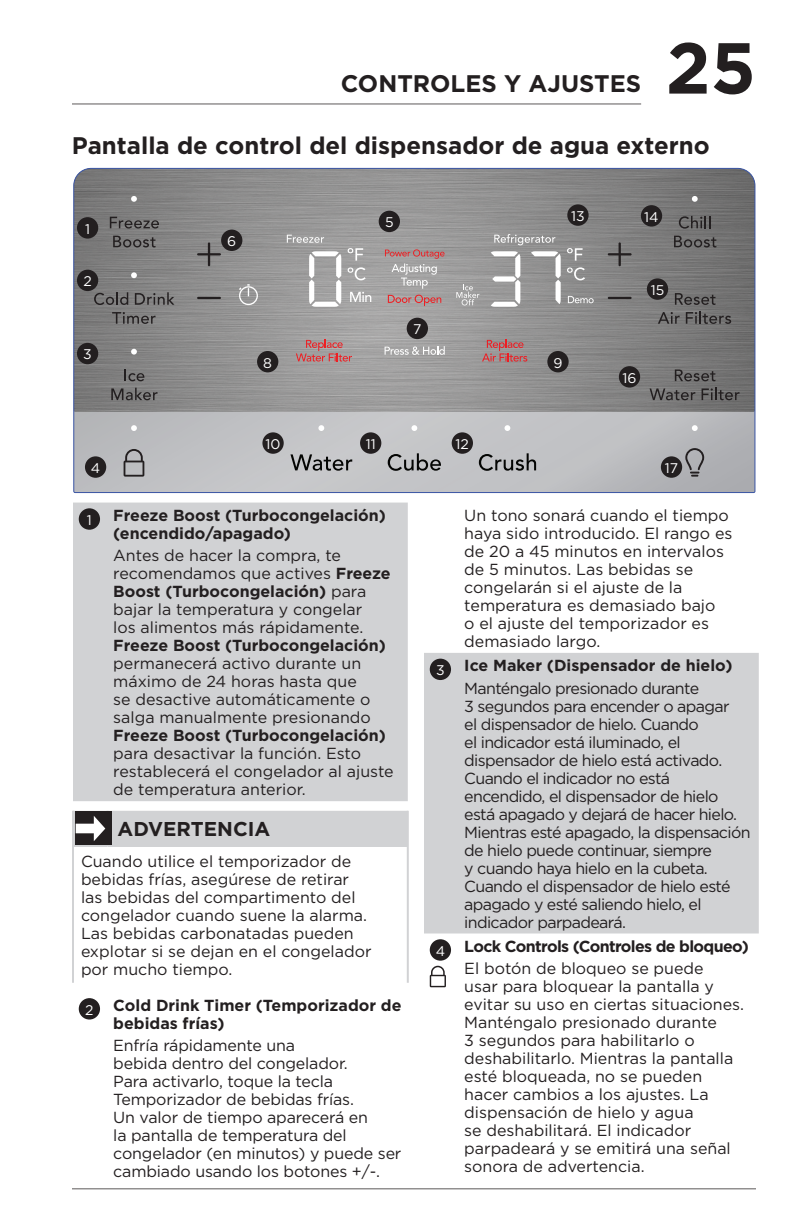
<style>
.page{position:relative;width:792px;height:1224px;background:#fff}
.page>*{position:absolute;margin:0;border:0;box-sizing:border-box;transform-origin:0 0}
.t1{font:700 72px "Gotham";color:#231f20}
.ID_Major_Heading{font:700 24px "Gotham";color:#231f20}
.ID_Heading_Odd__Cont{font:700 24px "Gotham";color:#231f20}
.ID_Warning_Note_Head{font:700 20px "Gotham";color:#231f20}
.ID_Body_Text{font:16px/18px "Gotham";letter-spacing:-.01em;color:#231f20}
.ID_Body_Text-2{font:16px/18px "Gotham";letter-spacing:-.04em;color:#231f20}
.ID_Note_Important_Te{font:16px/18px "Gotham";color:#231f20}
.ID_Body_Text-3{font:700 16px/18px "Gotham";color:#231f20}
.ID_Body_Text-4{font:700 16px "Gotham";letter-spacing:-.04em;color:#231f20}
.ID_Body_Text-5{font:14px "Gotham";color:#fff}
.s1{font-weight:700}
</style>
<div class="page">
<hr style="left:72px;top:103px;width:569px;height:2px;background:#231f20">
<hr style="left:72px;top:1188px;width:684px;height:2px;background:#231f20">
<svg style="left:73px;top:168px;width:682px;height:325px"></svg>
<svg style="left:118px;top:411px;width:32px;height:32px"></svg>
<svg style="left:118px;top:335px;width:32px;height:46px"></svg>
<svg style="left:73px;top:167px;width:118px;height:138px"></svg>
<svg style="left:305px;top:411px;width:33px;height:32px"></svg>
<svg style="left:398px;top:411px;width:33px;height:32px"></svg>
<svg style="left:491px;top:411px;width:33px;height:32px"></svg>
<svg style="left:618px;top:388px;width:138px;height:105px"></svg>
<svg style="left:608px;top:167px;width:148px;height:138px"></svg>
<svg style="left:482px;top:339px;width:45px;height:23px"></svg>
<svg style="left:456px;top:285px;width:23px;height:20px"></svg>
<div style="left:73px;top:503px;width:335px;height:342px;background:#d1d2d4"></div>
<hr style="left:407px;top:847px;width:2px;height:136px;background:#d1d2d4">
<hr style="left:72px;top:811px;width:2px;height:34px;background:#d1d2d4">
<hr style="left:407px;top:811px;width:2px;height:34px;background:#d1d2d4">
<hr style="left:72px;top:845px;width:36px;height:2px;background:#d1d2d4">
<hr style="left:72px;top:847px;width:2px;height:136px;background:#d1d2d4">
<hr style="left:108px;top:845px;width:301px;height:2px;background:#d1d2d4">
<div style="left:79px;top:508px;width:21px;height:22px;background:#231f20;border-radius:50%"></div>
<div style="left:76px;top:811px;width:36px;height:34px;background:#231f20"></div>
<svg style="left:76px;top:816px;width:29px;height:25px"></svg>
<div style="left:79px;top:998px;width:21px;height:22px;background:#231f20;border-radius:50%"></div>
<div style="left:424px;top:653px;width:335px;height:281px;background:#d1d2d4"></div>
<div style="left:430px;top:659px;width:21px;height:21px;background:#231f20;border-radius:50%"></div>
<div style="left:430px;top:939px;width:21px;height:22px;background:#231f20;border-radius:50%"></div>
<svg style="left:430px;top:966px;width:16px;height:21px"></svg>
<div style="left:77px;top:217px;width:21px;height:22px;background:#231f20;border-radius:50%"></div>
<div style="left:77px;top:270px;width:21px;height:21px;background:#231f20;border-radius:50%"></div>
<div style="left:77px;top:343px;width:21px;height:21px;background:#231f20;border-radius:50%"></div>
<div style="left:379px;top:211px;width:21px;height:21px;background:#231f20;border-radius:50%"></div>
<div style="left:262px;top:432px;width:22px;height:22px;background:#231f20;border-radius:50%"></div>
<div style="left:221px;top:230px;width:21px;height:21px;background:#231f20;border-radius:50%"></div>
<div style="left:407px;top:318px;width:21px;height:21px;background:#231f20;border-radius:50%"></div>
<div style="left:547px;top:351px;width:22px;height:21px;background:#231f20;border-radius:50%"></div>
<div style="left:257px;top:351px;width:21px;height:21px;background:#231f20;border-radius:50%"></div>
<div style="left:360px;top:432px;width:21px;height:22px;background:#231f20;border-radius:50%"></div>
<div style="left:452px;top:432px;width:21px;height:22px;background:#231f20;border-radius:50%"></div>
<div style="left:567px;top:204px;width:22px;height:22px;background:#231f20;border-radius:50%"></div>
<div style="left:641px;top:205px;width:21px;height:22px;background:#231f20;border-radius:50%"></div>
<div style="left:619px;top:366px;width:21px;height:22px;background:#231f20;border-radius:50%"></div>
<div style="left:647px;top:278px;width:21px;height:22px;background:#231f20;border-radius:50%"></div>
<div style="left:661px;top:456px;width:21px;height:22px;background:#231f20;border-radius:50%"></div>
<div style="left:85px;top:456px;width:21px;height:22px;background:#231f20;border-radius:50%"></div>
<p class="ID_Heading_Odd__Cont" style="left:341px;top:68px;width:302px">CONTROLES Y AJUSTES</p>
<h1 class="t1" style="left:666px;top:20px;width:92px">25</h1>
<p class="ID_Major_Heading" style="left:72px;top:130px;width:639px">Pantalla de control del dispensador de agua externo</p>
<p class="ID_Body_Text-5" style="left:85px;top:220px;width:7px">1</p>
<p class="ID_Body_Text-5" style="left:83px;top:272px;width:10px">2</p>
<p class="ID_Body_Text-5" style="left:83px;top:345px;width:10px">3</p>
<p class="ID_Body_Text-5" style="left:227px;top:232px;width:11px">6</p>
<p class="ID_Body_Text-5" style="left:385px;top:213px;width:10px">5</p>
<p class="ID_Body_Text-5" style="left:571px;top:207px;width:15px">13</p>
<p class="ID_Body_Text-5" style="left:644px;top:208px;width:16px">14</p>
<p class="ID_Body_Text-5" style="left:413px;top:320px;width:10px">7</p>
<p class="ID_Body_Text-5" style="left:263px;top:354px;width:10px">8</p>
<p class="ID_Body_Text-5" style="left:553px;top:354px;width:11px">9</p>
<p class="ID_Body_Text-5" style="left:265px;top:435px;width:17px">10</p>
<p class="ID_Body_Text-5" style="left:366px;top:435px;width:12px">11</p>
<p class="ID_Body_Text-5" style="left:456px;top:435px;width:15px">12</p>
<p class="ID_Body_Text-5" style="left:651px;top:281px;width:15px">15</p>
<p class="ID_Body_Text-5" style="left:622px;top:369px;width:16px">16</p>
<p class="ID_Body_Text-5" style="left:91px;top:459px;width:11px">4</p>
<p class="ID_Body_Text-5" style="left:665px;top:459px;width:15px">17</p>
<p class="ID_Body_Text-5" style="left:87px;top:511px;width:7px">1</p>
<p class="ID_Body_Text-3" style="left:113px;top:506px;width:274px">Freeze Boost (Turbocongelación) (encendido/apagado)</p>
<p class="ID_Body_Text" style="left:113px;top:546px;width:282px">Antes de hacer la compra, te recomendamos que actives <span class="s1">Freeze<br>Boost (Turbocongelación)</span> para bajar la temperatura y congelar<br>los alimentos más rápidamente.<br><span class="s1">Freeze Boost (Turbocongelación) </span>permanecerá activo durante un máximo de 24 horas hasta que<br>se desactive automáticamente o salga manualmente presionando<br><span class="s1">Freeze Boost (Turbocongelación) </span>para desactivar la función. Esto restablecerá el congelador al ajuste de temperatura anterior.</p>
<p class="ID_Warning_Note_Head" style="left:118px;top:816px;width:154px">ADVERTENCIA</p>
<p class="ID_Note_Important_Te" style="left:81px;top:852px;width:292px">Cuando utilice el temporizador de bebidas frías, asegúrese de retirar las bebidas del compartimento del congelador cuando suene la alarma.<br>Las bebidas carbonatadas pueden explotar si se dejan en el congelador por mucho tiempo.</p>
<p class="ID_Body_Text-5" style="left:85px;top:1001px;width:10px">2</p>
<p class="ID_Body_Text-3" style="left:113px;top:996px;width:290px">Cold Drink Timer (Temporizador de bebidas frías)</p>
<p class="ID_Body_Text" style="left:113px;top:1036px;width:290px">Enfría rápidamente una<br>bebida dentro del congelador.<br>Para activarlo, toque la tecla<br>Temporizador de bebidas frías.<br>Un valor de tiempo aparecerá en<br>la pantalla de temperatura del congelador (en minutos) y puede ser cambiado usando los botones +/-.</p>
<p class="ID_Body_Text" style="left:464px;top:506px;width:270px">Un tono sonará cuando el tiempo haya sido introducido. El rango es de 20 a 45 minutos en intervalos de 5 minutos. Las bebidas se congelarán si el ajuste de la temperatura es demasiado bajo<br>o el ajuste del temporizador es demasiado largo.</p>
<p class="ID_Body_Text-5" style="left:436px;top:661px;width:10px">3</p>
<p class="ID_Body_Text-3" style="left:464px;top:657px;width:270px">Ice Maker (Dispensador de hielo)</p>
<p class="ID_Body_Text-2" style="left:464px;top:679px;width:288px">Manténgalo presionado durante<br>3 segundos para encender o apagar<br>el dispensador de hielo. Cuando<br>el indicador está iluminado, el dispensador de hielo está activado.<br>Cuando el indicador no está encendido, el dispensador de hielo está apagado y dejará de hacer hielo.<br>Mientras esté apagado, la dispensación de hielo puede continuar, siempre<br>y cuando haya hielo en la cubeta.<br>Cuando el dispensador de hielo esté apagado y esté saliendo hielo, el indicador parpadeará.</p>
<p class="ID_Body_Text-5" style="left:436px;top:942px;width:11px">4</p>
<p class="ID_Body_Text-4" style="left:464px;top:936px;width:286px">Lock Controls (Controles de bloqueo)</p>
<p class="ID_Body_Text" style="left:464px;top:959px;width:281px">El botón de bloqueo se puede<br>usar para bloquear la pantalla y evitar su uso en ciertas situaciones.<br>Manténgalo presionado durante<br>3 segundos para habilitarlo o deshabilitarlo. Mientras la pantalla esté bloqueada, no se pueden hacer cambios a los ajustes. La dispensación de hielo y agua<br>se deshabilitará. El indicador parpadeará y se emitirá una señal sonora de advertencia.</p>
</div>
